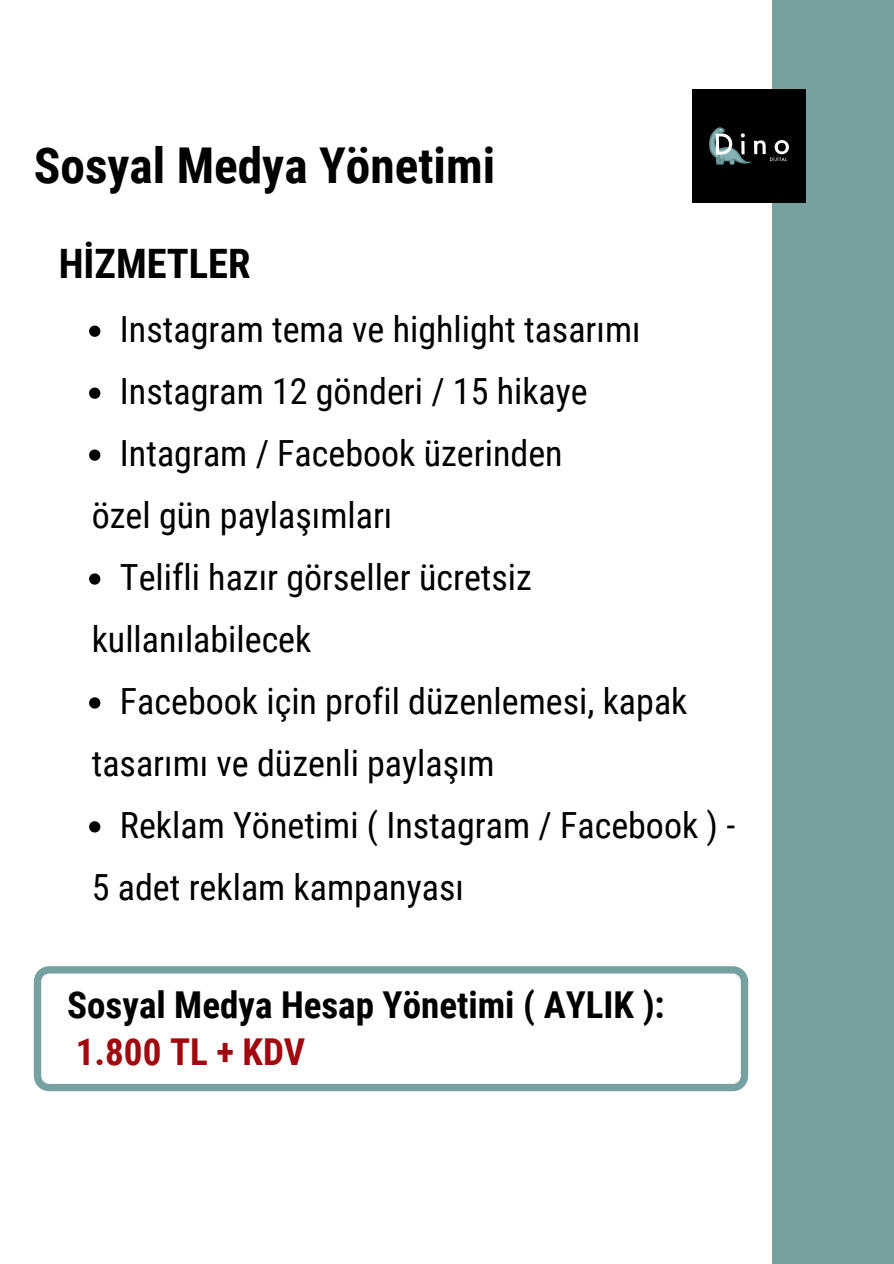
<style>
.page{position:relative;width:894px;height:1264px;background:#fff}
.page>*{position:absolute;margin:0;border:0;box-sizing:border-box;transform-origin:0 0}
.t1{font:700 49.35px "Roboto Condensed";color:#000}
.t2{font:700 40.5px "Roboto Condensed";color:#000}
.t3{font:700 37.05px "Roboto Condensed";color:#000}
.t4{font:700 37.05px "Roboto Condensed";color:#9f090f}
.t5{font:36px "Roboto Condensed";color:#000}
</style>
<div class="page">
<div style="left:772px;top:0;width:121px;height:1263px;background:#76a1a1"></div>
<img style="left:692px;top:89px;width:113px;height:113px">
<svg style="left:89px;top:325px;width:11px;height:12px"></svg>
<svg style="left:89px;top:387px;width:11px;height:12px"></svg>
<svg style="left:89px;top:449px;width:11px;height:12px"></svg>
<svg style="left:89px;top:573px;width:11px;height:11px"></svg>
<svg style="left:89px;top:697px;width:11px;height:11px"></svg>
<svg style="left:89px;top:821px;width:11px;height:11px"></svg>
<svg style="left:34px;top:966px;width:714px;height:125px"></svg>
<p class="t1" style="left:34px;top:137px;width:462px">Sosyal Medya Yönetimi</p>
<p class="t2" style="left:59px;top:241px;width:193px">HİZMETLER</p>
<p class="t5" style="left:120px;top:309px;width:522px">Instagram tema ve highlight tasarımı</p>
<p class="t5" style="left:120px;top:371px;width:469px">Instagram 12 gönderi / 15 hikaye</p>
<p class="t5" style="left:120px;top:433px;width:444px">Intagram / Facebook üzerinden</p>
<p class="t5" style="left:92px;top:495px;width:302px">özel gün paylaşımları</p>
<p class="t5" style="left:120px;top:557px;width:413px">Telifli hazır görseller ücretsiz</p>
<p class="t5" style="left:92px;top:619px;width:221px">kullanılabilecek</p>
<p class="t5" style="left:120px;top:681px;width:569px">Facebook için profil düzenlemesi, kapak</p>
<p class="t5" style="left:92px;top:742px;width:404px">tasarımı ve düzenli paylaşım</p>
<p class="t5" style="left:120px;top:804px;width:616px">Reklam Yönetimi ( Instagram / Facebook ) -</p>
<p class="t5" style="left:92px;top:866px;width:373px">5 adet reklam kampanyası</p>
<p class="t3" style="left:67px;top:983px;width:599px">Sosyal Medya Hesap Yönetimi ( AYLIK ):</p>
<p class="t4" style="left:76px;top:1030px;width:231px">1.800 TL + KDV</p>
</div>
